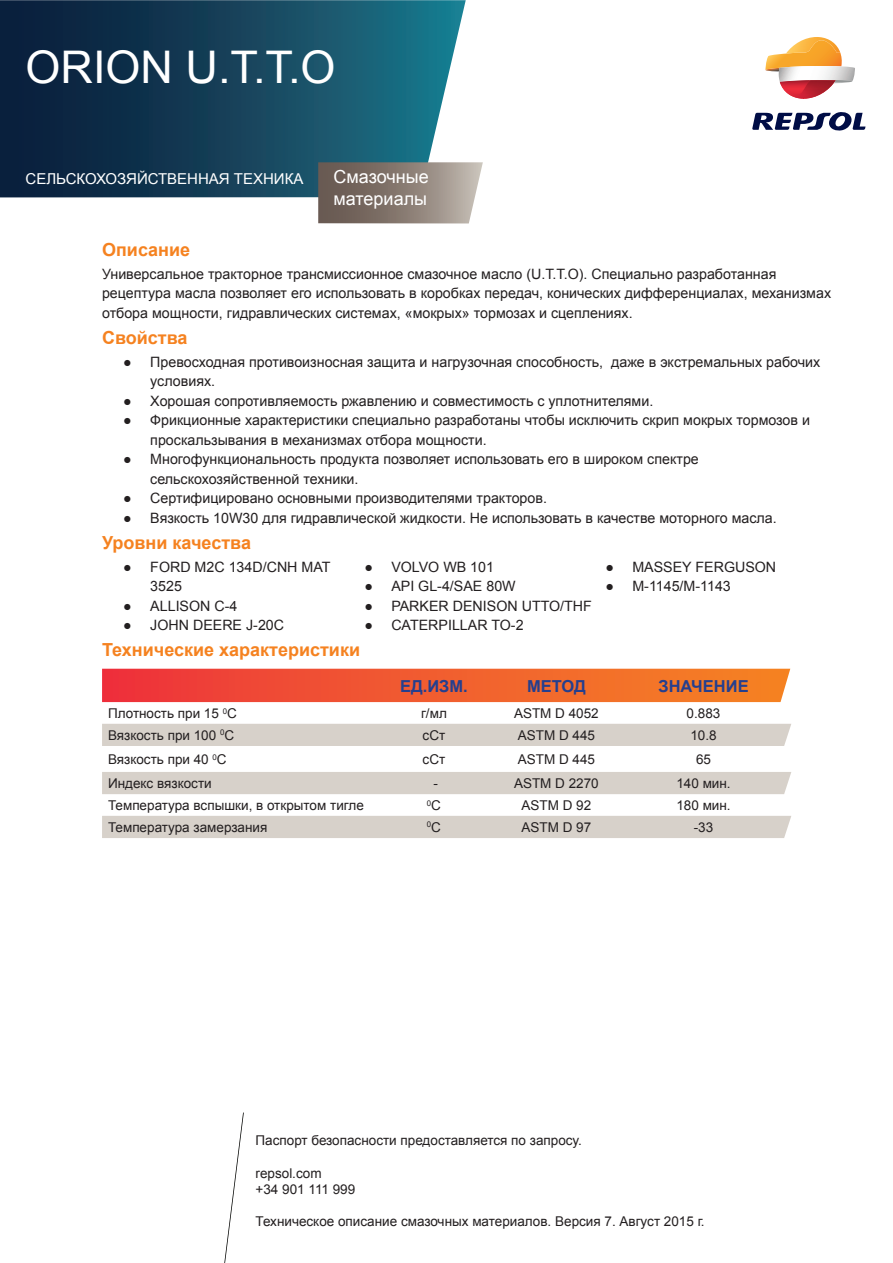
<style>
.page{position:relative;width:893px;height:1263px;background:#fff}
.page>*{position:absolute;margin:0;border:0;box-sizing:border-box;transform-origin:0 0}
.t1{font:45px "Arial";color:#fff}
.t2{font:700 18px "Arial";color:#f58220}
.t3{font:18px "Arial";color:#fff}
.t4{font:700 16.5px "Arial";color:#253f8e}
.t5{font:15px "Arial";color:#fff}
.t6{font:14.25px/19.5px "Arial";color:#231f20}
.t7{font:13.5px "Arial";color:#231f20}
.t8{font:7.8px "Arial";color:#231f20}
.s1{font-size:13.5px}
</style>
<div class="page">
<svg style="left:0;top:0;width:466px;height:197px;background:#1b4860"></svg>
<svg style="left:318px;top:162px;width:165px;height:61px;background:#8f837b"></svg>
<svg style="left:224px;top:1112px;width:20px;height:151px"></svg>
<svg style="left:765px;top:37px;width:90px;height:62px"></svg>
<svg style="left:752px;top:112px;width:113px;height:19px"></svg>
<svg style="left:102px;top:669px;width:688px;height:33px;background:#f15d30"></svg>
<div style="left:102px;top:724px;width:689px;height:22px;background:#d7d1ca"></div>
<div style="left:102px;top:772px;width:689px;height:22px;background:#d7d1ca"></div>
<div style="left:102px;top:816px;width:689px;height:22px;background:#d7d1ca"></div>
<p class="t1" style="left:26px;top:37px;width:312px">ORION U.T.T.O</p>
<p class="t5" style="left:26px;top:169px;width:279px">СЕЛЬСКОХОЗЯЙСТВЕННАЯ ТЕХНИКА</p>
<p class="t3" style="left:334px;top:165px;width:97px">Смазочные</p>
<p class="t3" style="left:334px;top:186px;width:95px">материалы</p>
<p class="t2" style="left:102px;top:237px;width:90px">Описание</p>
<p class="t6" style="left:102px;top:264px;width:731px">Универсальное тракторное трансмиссионное смазочное масло (U.T.T.O). Специально разработанная рецептура масла позволяет его использовать в коробках передач, конических дифференциалах, механизмах отбора мощности, гидравлических системах, «мокрых» тормозах и сцеплениях.</p>
<p class="t2" style="left:102px;top:325px;width:87px">Свойства</p>
<p class="t6" style="left:150px;top:352px;width:671px;text-indent:-27px">● Превосходная противоизносная защита и нагрузочная способность, даже в экстремальных рабочих условиях.</p>
<p class="t6" style="left:123px;top:391px;width:531px">● Хорошая сопротивляемость ржавлению и совместимость с уплотнителями.</p>
<p class="t6" style="left:150px;top:410px;width:661px;text-indent:-27px">● Фрикционные характеристики специально разработаны чтобы исключить скрип мокрых тормозов и проскальзывания в механизмах отбора мощности.</p>
<p class="t6" style="left:150px;top:449px;width:550px;text-indent:-27px">● Многофункциональность продукта позволяет использовать его в широком спектре сельскохозяйственной техники.</p>
<p class="t6" style="left:123px;top:488px;width:425px">● Сертифицировано основными производителями тракторов.</p>
<p class="t6" style="left:123px;top:508px;width:655px">● Вязкость 10W30 для гидравлической жидкости. Не использовать в качестве моторного масла.</p>
<p class="t2" style="left:102px;top:530px;width:150px">Уровни качества</p>
<p class="t6" style="left:150px;top:557px;width:182px;text-indent:-27px">● FORD M2C 134D/CNH MAT<br>3525</p>
<p class="t6" style="left:123px;top:596px;width:116px">● ALLISON C-4</p>
<p class="t6" style="left:123px;top:615px;width:162px">● JOHN DEERE J-20C</p>
<p class="t6" style="left:364px;top:557px;width:131px">● VOLVO WB 101</p>
<p class="t6" style="left:364px;top:576px;width:153px">● API GL-4/SAE 80W</p>
<p class="t6" style="left:364px;top:596px;width:229px">● PARKER DENISON UTTO/THF</p>
<p class="t6" style="left:364px;top:615px;width:161px">● CATERPILLAR TO-2</p>
<p class="t2" style="left:102px;top:638px;width:260px">Технические характеристики</p>
<p class="t6" style="left:605px;top:557px;width:172px">● MASSEY FERGUSON</p>
<p class="t6" style="left:605px;top:576px;width:127px">● M-1145/M-1143</p>
<p class="t4" style="left:400px;top:675px;width:69px">ЕД.ИЗМ.</p>
<p class="t4" style="left:527px;top:675px;width:60px">МЕТОД</p>
<p class="t4" style="left:658px;top:675px;width:92px">ЗНАЧЕНИЕ</p>
<p class="t7" style="left:108px;top:704px;width:130px">Плотность при 15 <sup>0</sup>С</p>
<p class="t7" style="left:421px;top:704px;width:27px">г/мл</p>
<p class="t7" style="left:514px;top:704px;width:86px">ASTM D 4052</p>
<p class="t7" style="left:687px;top:704px;width:35px">0.883</p>
<p class="t7" style="left:108px;top:726px;width:128px">Вязкость при 100 <sup>0</sup>С</p>
<p class="t7" style="left:423px;top:726px;width:24px">сСт</p>
<p class="t7" style="left:518px;top:726px;width:79px">ASTM D 445</p>
<p class="t7" style="left:690px;top:726px;width:28px">10.8</p>
<p class="t7" style="left:108px;top:750px;width:120px">Вязкость при 40 <sup>0</sup>С</p>
<p class="t7" style="left:423px;top:750px;width:24px">сСт</p>
<p class="t7" style="left:518px;top:750px;width:79px">ASTM D 445</p>
<p class="t7" style="left:696px;top:750px;width:17px">65</p>
<p class="t7" style="left:108px;top:774px;width:105px">Индекс вязкости</p>
<p class="t7" style="left:434px;top:774px;width:6px">-</p>
<p class="t7" style="left:514px;top:774px;width:86px">ASTM D 2270</p>
<p class="t7" style="left:676px;top:774px;width:56px">140 мин.</p>
<p class="t7" style="left:108px;top:796px;width:257px">Температура вспышки, в открытом тигле</p>
<p class="t8" style="left:427px;top:798px;width:16px">0<span class="s1">С</span></p>
<p class="t7" style="left:521px;top:796px;width:71px">ASTM D 92</p>
<p class="t7" style="left:676px;top:796px;width:56px">180 мин.</p>
<p class="t7" style="left:108px;top:818px;width:161px">Температура замерзания</p>
<p class="t8" style="left:427px;top:819px;width:16px">0<span class="s1">С</span></p>
<p class="t7" style="left:521px;top:818px;width:71px">ASTM D 97</p>
<p class="t7" style="left:694px;top:818px;width:21px">-33</p>
<p class="t7" style="left:256px;top:1132px;width:328px">Паспорт безопасности предоставляется по запросу.</p>
<p class="t7" style="left:256px;top:1164px;width:68px">repsol.com</p>
<p class="t7" style="left:256px;top:1180px;width:101px">+34 901 111 999</p>
<p class="t7" style="left:256px;top:1213px;width:451px">Техническое описание смазочных материалов. Версия 7. Август 2015 г.</p>
</div>
